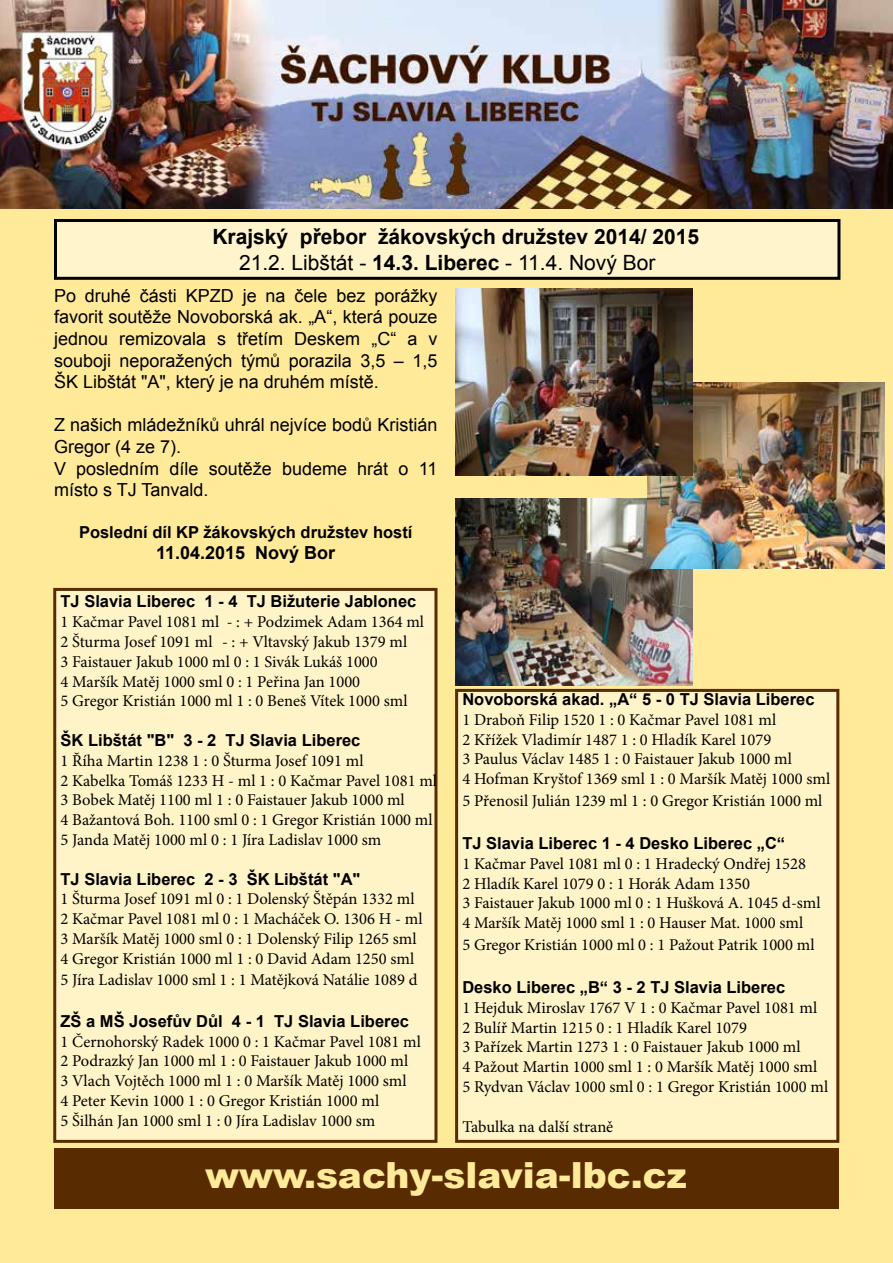
<style>
.page{position:relative;width:893px;height:1263px;background:#ffea9a}
.page>*{position:absolute;margin:0;border:0;box-sizing:border-box;transform-origin:0 0}
.t1{font:900 36px "Arial";color:#ffea9a}
.t2{font:700 21px/25.2px "Arial";color:#000}
.t3{font:18px/21.6px "Arial";color:#000;text-align:justify}
.t4{font:700 18px "Arial";color:#000}
.t5{font:16.5px/19.8px "Minion Pro";color:#000}
.t6{font:700 16.5px "Arial";color:#000}
.s1{font-weight:400}
</style>
<div class="page">
<div style="left:53px;top:588px;width:384px;height:555px;background:#fff3c8;border:3px solid #592b00"></div>
<div style="left:457px;top:690px;width:381px;height:451px;background:#fff3c8"></div>
<div style="left:455px;top:689px;width:384px;height:454px;border:3px solid #592b00"></div>
<img style="left:455px;top:499px;width:238px;height:186px">
<img style="left:647px;top:382px;width:238px;height:187px">
<img style="left:455px;top:289px;width:238px;height:186px">
<div style="left:54px;top:1148px;width:785px;height:61px;background:#592b00"></div>
<img style="left:0;top:0;width:893px;height:208px">
<div style="left:56px;top:220px;width:783px;height:58px;background:#fff4cc"></div>
<div style="left:54px;top:219px;width:786px;height:61px;border:3px solid #000"></div>
<p class="t2" style="left:239px;top:225px;width:462px;text-indent:-27px">Krajský přebor žákovských družstev 2014/ 2015<br><span class="s1">21.2. Libštát -</span> 14.3. Liberec <span class="s1">- 11.4. Nový Bor</span></p>
<p class="t3" style="left:54px;top:285px;width:385px">Po druhé části KPZD je na čele bez porážky favorit soutěže Novoborská ak. „A“, která pouze jednou remizovala s třetím Deskem „C“ a v souboji neporažených týmů porazila 3,5 – 1,5<br>ŠK Libštát "A", který je na druhém místě.</p>
<p class="t3" style="left:54px;top:415px;width:385px;text-align:left">Z našich mládežníků uhrál nejvíce bodů Kristián<br>Gregor (4 ze 7).<br>V posledním díle soutěže budeme hrát o 11 místo s TJ Tanvald.</p>
<p class="t6" style="left:79px;top:521px;width:335px">Poslední díl KP žákovských družstev hostí</p>
<p class="t4" style="left:156px;top:541px;width:181px">11.04.2015 Nový Bor</p>
<p class="t6" style="left:61px;top:590px;width:357px">TJ Slavia Liberec 1 - 4 TJ Bižuterie Jablonec</p>
<p class="t5" style="left:61px;top:612px;width:365px">1 Kačmar Pavel 1081 ml - : + Podzimek Adam 1364 ml 2 Šturma Josef 1091 ml - : + Vltavský Jakub 1379 ml<br>3 Faistauer Jakub 1000 ml 0 : 1 Sivák Lukáš 1000<br>4 Maršík Matěj 1000 sml 0 : 1 Peřina Jan 1000<br>5 Gregor Kristián 1000 ml 1 : 0 Beneš Vítek 1000 sml</p>
<p class="t6" style="left:61px;top:729px;width:301px">ŠK Libštát "B" 3 - 2 TJ Slavia Liberec</p>
<p class="t5" style="left:61px;top:751px;width:378px">1 Říha Martin 1238 1 : 0 Šturma Josef 1091 ml<br>2 Kabelka Tomáš 1233 H - ml 1 : 0 Kačmar Pavel 1081 ml 3 Bobek Matěj 1100 ml 1 : 0 Faistauer Jakub 1000 ml<br>4 Bažantová Boh. 1100 sml 0 : 1 Gregor Kristián 1000 ml 5 Janda Matěj 1000 ml 0 : 1 Jíra Ladislav 1000 sm</p>
<p class="t6" style="left:61px;top:868px;width:301px">TJ Slavia Liberec 2 - 3 ŠK Libštát "A"</p>
<p class="t5" style="left:61px;top:889px;width:364px">1 Šturma Josef 1091 ml 0 : 1 Dolenský Štěpán 1332 ml 2 Kačmar Pavel 1081 ml 0 : 1 Macháček O. 1306 H - ml 3 Maršík Matěj 1000 sml 0 : 1 Dolenský Filip 1265 sml 4 Gregor Kristián 1000 ml 1 : 0 David Adam 1250 sml</p>
<p class="t5" style="left:61px;top:970px;width:358px">5 Jíra Ladislav 1000 sml 1 : 1 Matějková Natálie 1089 d</p>
<p class="t6" style="left:61px;top:1010px;width:350px">ZŠ a MŠ Josefův Důl 4 - 1 TJ Slavia Liberec</p>
<p class="t5" style="left:61px;top:1031px;width:362px">1 Černohorský Radek 1000 0 : 1 Kačmar Pavel 1081 ml 2 Podrazký Jan 1000 ml 1 : 0 Faistauer Jakub 1000 ml<br>3 Vlach Vojtěch 1000 ml 1 : 0 Maršík Matěj 1000 sml<br>4 Peter Kevin 1000 1 : 0 Gregor Kristián 1000 ml<br>5 Šilhán Jan 1000 sml 1 : 0 Jíra Ladislav 1000 sm</p>
<p class="t6" style="left:462px;top:688px;width:354px">Novoborská akad. „A“ 5 - 0 TJ Slavia Liberec</p>
<p class="t5" style="left:462px;top:710px;width:369px">1 Draboň Filip 1520 1 : 0 Kačmar Pavel 1081 ml<br>2 Křížek Vladimír 1487 1 : 0 Hladík Karel 1079<br>3 Paulus Václav 1485 1 : 0 Faistauer Jakub 1000 ml<br>4 Hofman Kryštof 1369 sml 1 : 0 Maršík Matěj 1000 sml</p>
<p class="t5" style="left:462px;top:791px;width:362px">5 Přenosil Julián 1239 ml 1 : 0 Gregor Kristián 1000 ml</p>
<p class="t6" style="left:462px;top:832px;width:324px">TJ Slavia Liberec 1 - 4 Desko Liberec „C“</p>
<p class="t5" style="left:462px;top:854px;width:360px">1 Kačmar Pavel 1081 ml 0 : 1 Hradecký Ondřej 1528<br>2 Hladík Karel 1079 0 : 1 Horák Adam 1350<br>3 Faistauer Jakub 1000 ml 0 : 1 Hušková A. 1045 d-sml 4 Maršík Matěj 1000 sml 1 : 0 Hauser Mat. 1000 sml</p>
<p class="t5" style="left:462px;top:935px;width:354px">5 Gregor Kristián 1000 ml 0 : 1 Pažout Patrik 1000 ml</p>
<p class="t6" style="left:462px;top:976px;width:324px">Desko Liberec „B“ 3 - 2 TJ Slavia Liberec</p>
<p class="t5" style="left:462px;top:998px;width:367px">1 Hejduk Miroslav 1767 V 1 : 0 Kačmar Pavel 1081 ml 2 Bulíř Martin 1215 0 : 1 Hladík Karel 1079<br>3 Pařízek Martin 1273 1 : 0 Faistauer Jakub 1000 ml<br>4 Pažout Martin 1000 sml 1 : 0 Maršík Matěj 1000 sml 5 Rydvan Václav 1000 sml 0 : 1 Gregor Kristián 1000 ml</p>
<p class="t5" style="left:462px;top:1116px;width:152px">Tabulka na další straně</p>
<h1 class="t1" style="left:205px;top:1149px;width:483px">www.sachy-slavia-lbc.cz</h1>
</div>
